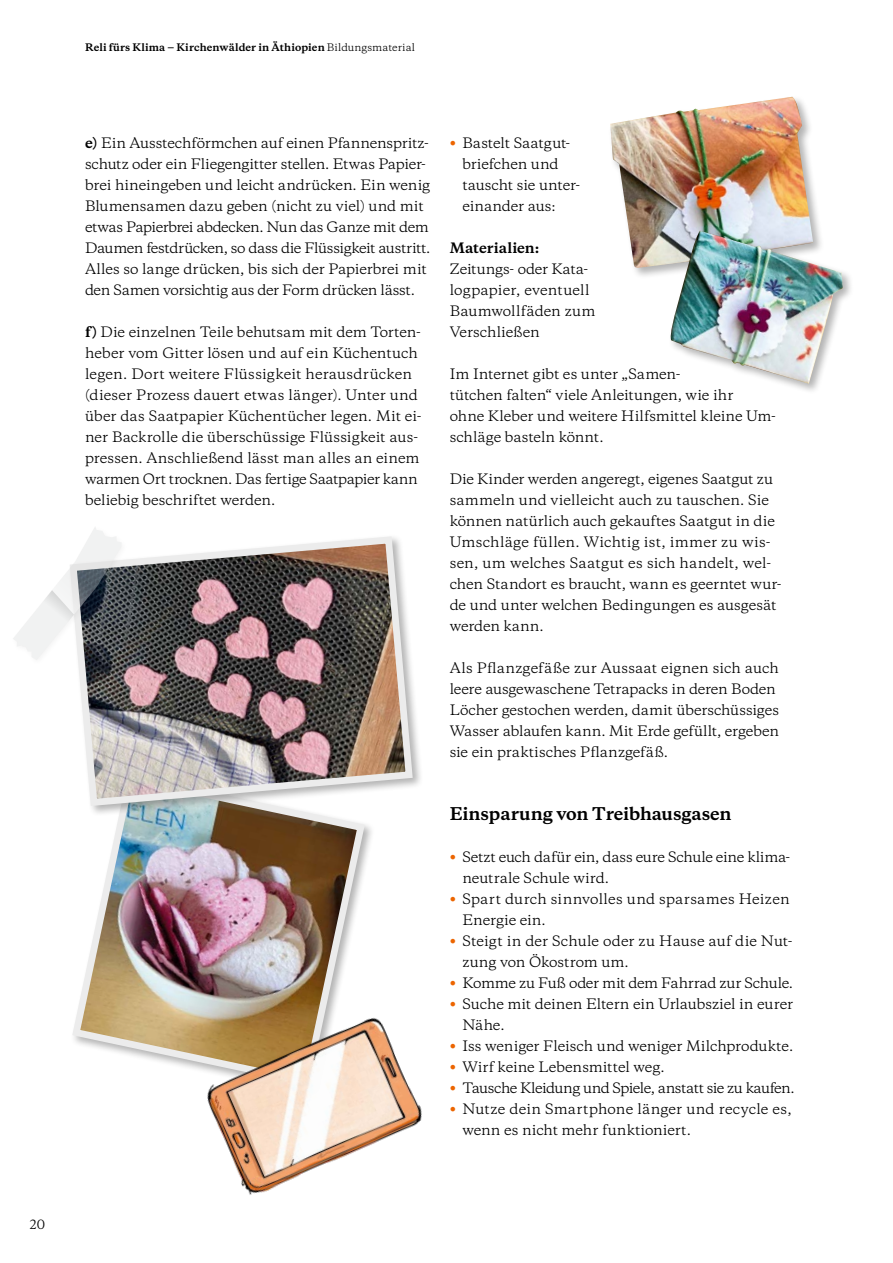
<style>
.page{position:relative;width:893px;height:1263px;background:#fff}
.page>*{position:absolute;margin:0;border:0;box-sizing:border-box;transform-origin:0 0}
.t1{font:700 16.5px "Galaxie Copernicus";letter-spacing:-.005em;color:#000}
.t2{font:13.5px/21px "Galaxie Copernicus";letter-spacing:-.005em;color:#000}
.t3{font:13.5px "Galaxie Copernicus";letter-spacing:-.04em;color:#000}
.t4{font:13.5px "Galaxie Copernicus";letter-spacing:-.025em;color:#000}
.t5{font:700 13.5px "Galaxie Copernicus";color:#000}
.t6{font:12px "Galaxie Copernicus";color:#000}
.t7{font:700 9.75px "Galaxie Copernicus";letter-spacing:.01em;color:#000}
.s1{font-weight:400}
.s2{font-weight:700}
.s3{font-weight:800;color:#ec6500}
</style>
<div class="page">
<img style="left:72px;top:817px;width:297px;height:249px">
<div style="left:608px;top:95px;width:216px;height:184px;background:#000;opacity:.3"></div>
<img style="left:610px;top:97px;width:203px;height:171px">
<div style="left:668px;top:229px;width:186px;height:166px;background:#000;opacity:.3"></div>
<img style="left:669px;top:231px;width:174px;height:153px">
<div style="left:67px;top:534px;width:357px;height:283px;background:#000;opacity:.3"></div>
<img style="left:67px;top:534px;width:349px;height:276px">
<div style="left:10px;top:523px;width:118px;height:143px;background:#000;opacity:.13"></div>
<svg style="left:13px;top:526px;width:109px;height:134px"></svg>
<img style="left:181px;top:990px;width:241px;height:205px">
<p class="t6" style="left:30px;top:1216px;width:17px">20</p>
<p class="t7" style="left:85px;top:41px;width:332px">Reli fürs Klima ‒ Kirchenwälder in Äthiopien <span class="s1">Bildungsmaterial</span></p>
<p class="t2" style="left:85px;top:133px;width:347px"><span class="s2">e)</span> Ein Ausstechförmchen auf einen Pfannenspritz&shy;schutz oder ein Fliegengitter stellen. Etwas Papier&shy;brei hineingeben und leicht andrücken. Ein wenig Blumensamen dazu geben (nicht zu viel) und mit etwas Papierbrei abdecken. Nun das Ganze mit dem Daumen festdrücken, so dass die Flüssigkeit austritt.<br>Alles so lange drücken, bis sich der Papierbrei mit den Samen vorsichtig aus der Form drücken lässt.</p>
<p class="t2" style="left:85px;top:322px;width:338px"><span class="s2">f)</span> Die einzelnen Teile behutsam mit dem Torten&shy;heber vom Gitter lösen und auf ein Küchentuch legen. Dort weitere Flüssigkeit herausdrücken (dieser Prozess dauert etwas länger). Unter und über das Saatpapier Küchentücher legen. Mit ei&shy;ner Backrolle die überschüssige Flüssigkeit aus&shy;pressen. Anschließend lässt man alles an einem warmen Ort trocknen. Das fertige Saatpapier kann beliebig beschriftet werden.</p>
<p class="t2" style="left:462px;top:133px;width:119px;text-indent:-13px"><span class="s3">•</span> Bastelt Saatgut&shy;briefchen und tauscht sie unter&shy;einander aus:</p>
<p class="t5" style="left:450px;top:239px;width:91px">Materialien:</p>
<p class="t2" style="left:450px;top:259px;width:147px">Zeitungs- oder Kata&shy;logpapier, eventuell<br>Baumwollfäden zum<br>Verschließen</p>
<p class="t2" style="left:450px;top:364px;width:328px">Im Internet gibt es unter „Samen-<br>tütchen falten“ viele Anleitungen, wie ihr<br>ohne Kleber und weitere Hilfsmittel kleine Um&shy;schläge basteln könnt.</p>
<p class="t2" style="left:450px;top:469px;width:333px">Die Kinder werden angeregt, eigenes Saatgut zu sammeln und vielleicht auch zu tauschen. Sie können natürlich auch gekauftes Saatgut in die Umschläge füllen. Wichtig ist, immer zu wis&shy;sen, um welches Saatgut es sich handelt, wel&shy;chen Standort es braucht, wann es geerntet wur&shy;de und unter welchen Bedingungen es ausgesät werden kann.</p>
<p class="t2" style="left:450px;top:658px;width:331px">Als Pflanzgefäße zur Aussaat eignen sich auch leere ausgewaschene Tetrapacks in deren Boden Löcher gestochen werden, damit überschüssiges Wasser ablaufen kann. Mit Erde gefüllt, ergeben sie ein praktisches Pflanzgefäß.</p>
<p class="t1" style="left:450px;top:803px;width:283px">Einsparung von Treibhausgasen</p>
<p class="t2" style="left:462px;top:847px;width:329px;text-indent:-13px"><span class="s3">•</span> Setzt euch dafür ein, dass eure Schule eine klima&shy;neutrale Schule wird.</p>
<p class="t2" style="left:462px;top:889px;width:329px;text-indent:-13px"><span class="s3">•</span> Spart durch sinnvolles und sparsames Heizen<br>Energie ein.</p>
<p class="t2" style="left:462px;top:931px;width:331px;text-indent:-13px"><span class="s3">•</span> Steigt in der Schule oder zu Hause auf die Nut&shy;zung von Ökostrom um.</p>
<p class="t4" style="left:450px;top:974px;width:345px"><span class="s3">•</span> Komme zu Fuß oder mit dem Fahrrad zur Schule.</p>
<p class="t2" style="left:462px;top:994px;width:332px;text-indent:-13px"><span class="s3">•</span> Suche mit deinen Eltern ein Urlaubsziel in eurer<br>Nähe.</p>
<p class="t2" style="left:450px;top:1036px;width:345px"><span class="s3">•</span> Iss weniger Fleisch und weniger Milchprodukte.</p>
<p class="t2" style="left:450px;top:1057px;width:216px"><span class="s3">•</span> Wirf keine Lebensmittel weg.</p>
<p class="t3" style="left:450px;top:1079px;width:346px"><span class="s3">•</span> Tausche Kleidung und Spiele, anstatt sie zu kaufen.</p>
<p class="t2" style="left:462px;top:1099px;width:331px;text-indent:-13px"><span class="s3">•</span> Nutze dein Smartphone länger und recycle es, wenn es nicht mehr funktioniert.</p>
</div>
